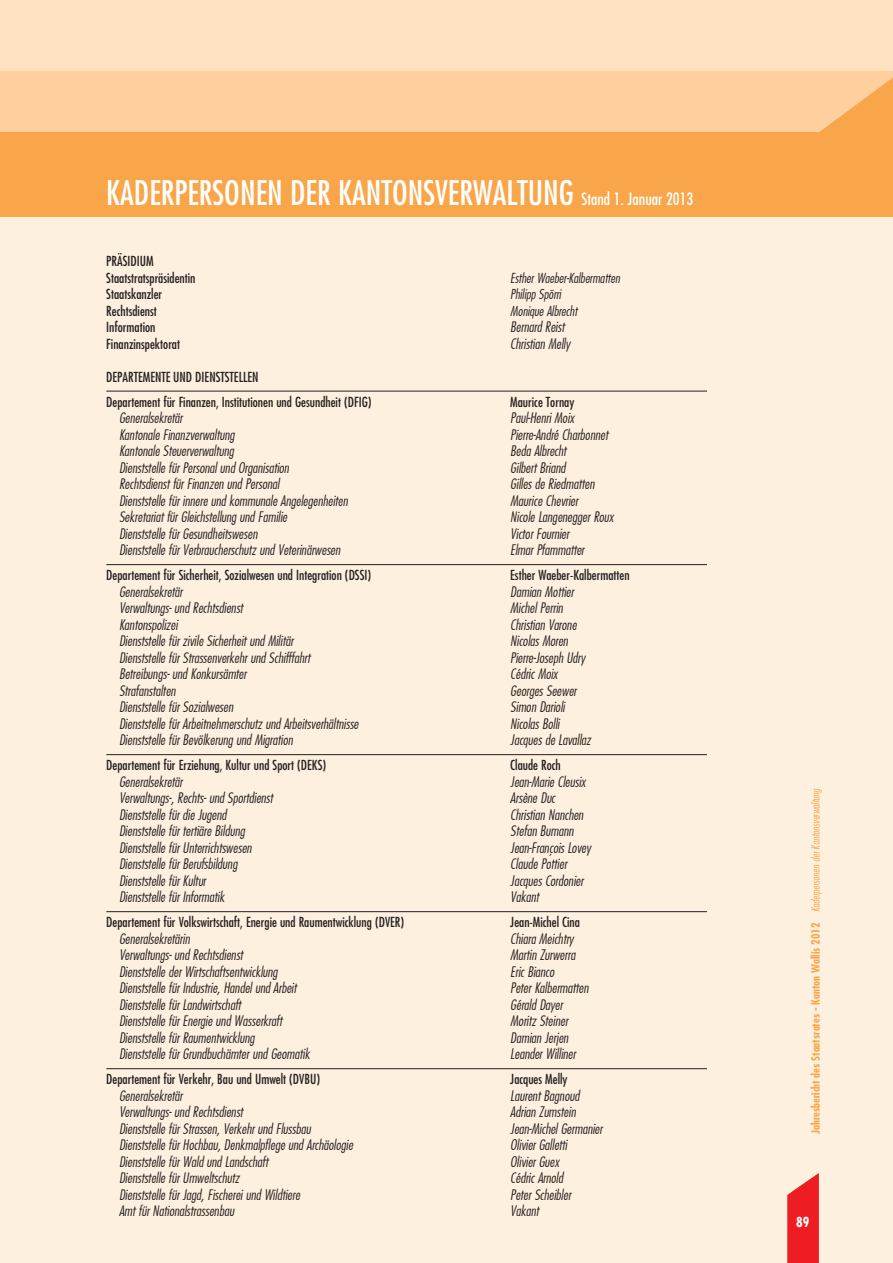
<style>
.page{position:relative;width:893px;height:1263px;background:#fef0de}
.page>*{position:absolute;margin:0;border:0;box-sizing:border-box;transform-origin:0 0}
.t1{font:33px "Fujiyama";color:#fff}
.t2{font:italic 300 14.25px "Fujiyama";color:#231f20}
.t3{font:13.5px/16.5px "Fujiyama";color:#231f20}
.t4{font:italic 300 13.5px "Fujiyama";color:#231f20}
.t5{font:13.5px "Fujiyama";color:#fff}
.t6{font:11.25px "Fujiyama";color:#f9a64a}
.s1{font-size:16.5px}
.s2{font-weight:300;font-style:italic}
</style>
<div class="page">
<div style="left:0;top:0;width:893px;height:216px;background:#fee1c1"></div>
<div style="left:0;top:71px;width:893px;height:145px;background:#fdd09e"></div>
<div style="left:0;top:132px;width:893px;height:85px;background:#f9a64a"></div>
<svg style="left:787px;top:1173px;width:32px;height:90px;background:#f0383b"></svg>
<hr style="left:106px;top:391px;width:601px;height:1px;background:#231f20">
<hr style="left:106px;top:564px;width:601px;height:1px;background:#231f20">
<hr style="left:106px;top:754px;width:601px;height:1px;background:#231f20">
<hr style="left:106px;top:911px;width:601px;height:1px;background:#231f20">
<hr style="left:106px;top:1068px;width:601px;height:1px;background:#231f20">
<svg style="left:819px;top:77px;width:74px;height:55px"></svg>
<h1 class="t1" style="left:106px;top:172px;width:588px">KADERPERSONEN DER KANTONSVERWALTUNG <span class="s1">Stand 1. Januar 2013</span></h1>
<p class="t3" style="left:106px;top:253px;width:91px">PRÄSIDIUM<br>Staatstratspräsidentin</p>
<p class="t4" style="left:510px;top:269px;width:111px">Esther Waeber-Kalbermatten</p>
<p class="t3" style="left:106px;top:286px;width:57px">Staatskanzler</p>
<p class="t4" style="left:510px;top:286px;width:52px">Philipp Spörri</p>
<p class="t3" style="left:106px;top:302px;width:52px">Rechtsdienst</p>
<p class="t4" style="left:510px;top:302px;width:68px">Monique Albrecht</p>
<p class="t3" style="left:106px;top:319px;width:51px">Information</p>
<p class="t2" style="left:510px;top:318px;width:56px">Bernard Reist</p>
<p class="t3" style="left:106px;top:335px;width:75px">Finanzinspektorat</p>
<p class="t2" style="left:510px;top:335px;width:61px">Christian Melly</p>
<p class="t3" style="left:106px;top:364px;width:267px;line-height:25px">DEPARTEMENTE UND DIENSTSTELLEN<br>Departement für Finanzen, Institutionen und Gesundheit (DFIG)</p>
<p class="t3" style="left:510px;top:393px;width:66px">Maurice Tornay</p>
<p class="t2" style="left:119px;top:409px;width:65px">Generalsekretär</p>
<p class="t2" style="left:510px;top:409px;width:66px">Paul-Henri Moix</p>
<p class="t2" style="left:119px;top:426px;width:117px">Kantonale Finanzverwaltung</p>
<p class="t2" style="left:510px;top:426px;width:99px">Pierre-André Charbonnet</p>
<p class="t2" style="left:119px;top:442px;width:116px">Kantonale Steuerverwaltung</p>
<p class="t2" style="left:510px;top:442px;width:58px">Beda Albrecht</p>
<p class="t2" style="left:119px;top:459px;width:171px">Dienststelle für Personal und Organisation</p>
<p class="t2" style="left:510px;top:459px;width:57px">Gilbert Briand</p>
<p class="t2" style="left:119px;top:475px;width:162px">Rechtsdienst für Finanzen und Personal</p>
<p class="t2" style="left:510px;top:475px;width:86px">Gilles de Riedmatten</p>
<p class="t2" style="left:119px;top:492px;width:230px">Dienststelle für innere und kommunale Angelegenheiten</p>
<p class="t2" style="left:510px;top:492px;width:69px">Maurice Chevrier</p>
<p class="t2" style="left:119px;top:508px;width:170px">Sekretariat für Gleichstellung und Familie</p>
<p class="t2" style="left:510px;top:508px;width:105px">Nicole Langenegger Roux</p>
<p class="t2" style="left:119px;top:525px;width:140px">Dienststelle für Gesundheitswesen</p>
<p class="t2" style="left:510px;top:525px;width:60px">Victor Fournier</p>
<p class="t2" style="left:119px;top:541px;width:223px">Dienststelle für Verbraucherschutz und Veterinärwesen</p>
<p class="t2" style="left:510px;top:541px;width:75px">Elmar Pfammatter</p>
<p class="t3" style="left:106px;top:567px;width:266px">Departement für Sicherheit, Sozialwesen und Integration (DSSI)</p>
<p class="t3" style="left:510px;top:567px;width:121px">Esther Waeber-Kalbermatten</p>
<p class="t2" style="left:119px;top:583px;width:65px">Generalsekretär</p>
<p class="t2" style="left:510px;top:583px;width:65px">Damian Mottier</p>
<p class="t2" style="left:119px;top:599px;width:125px">Verwaltungs- und Rechtsdienst</p>
<p class="t2" style="left:510px;top:599px;width:54px">Michel Perrin</p>
<p class="t2" style="left:119px;top:616px;width:60px">Kantonspolizei</p>
<p class="t2" style="left:510px;top:616px;width:68px">Christian Varone</p>
<p class="t2" style="left:119px;top:632px;width:176px">Dienststelle für zivile Sicherheit und Militär</p>
<p class="t2" style="left:510px;top:632px;width:59px">Nicolas Moren</p>
<p class="t2" style="left:119px;top:649px;width:193px">Dienststelle für Strassenverkehr und Schifffahrt</p>
<p class="t2" style="left:510px;top:649px;width:76px">Pierre-Joseph Udry</p>
<p class="t2" style="left:119px;top:665px;width:129px">Betreibungs- und Konkursämter</p>
<p class="t2" style="left:510px;top:665px;width:49px">Cédric Moix</p>
<p class="t2" style="left:119px;top:682px;width:58px">Strafanstalten</p>
<p class="t2" style="left:510px;top:682px;width:68px">Georges Seewer</p>
<p class="t2" style="left:119px;top:698px;width:116px">Dienststelle für Sozialwesen</p>
<p class="t2" style="left:510px;top:698px;width:56px">Simon Darioli</p>
<p class="t2" style="left:119px;top:715px;width:241px">Dienststelle für Arbeitnehmerschutz und Arbeitsverhältnisse</p>
<p class="t2" style="left:510px;top:715px;width:51px">Nicolas Bolli</p>
<p class="t2" style="left:119px;top:731px;width:175px">Dienststelle für Bevölkerung und Migration</p>
<p class="t2" style="left:510px;top:731px;width:82px">Jacques de Lavallaz</p>
<p class="t3" style="left:106px;top:757px;width:221px">Departement für Erziehung, Kultur und Sport (DEKS)</p>
<p class="t3" style="left:510px;top:757px;width:52px">Claude Roch</p>
<p class="t2" style="left:119px;top:773px;width:65px">Generalsekretär</p>
<p class="t2" style="left:510px;top:773px;width:77px">Jean-Marie Cleusix</p>
<p class="t2" style="left:119px;top:789px;width:155px">Verwaltungs-, Rechts- und Sportdienst</p>
<p class="t2" style="left:510px;top:789px;width:46px">Arsène Duc</p>
<p class="t2" style="left:119px;top:806px;width:109px">Dienststelle für die Jugend</p>
<p class="t2" style="left:510px;top:806px;width:75px">Christian Nanchen</p>
<p class="t2" style="left:119px;top:822px;width:127px">Dienststelle für tertiäre Bildung</p>
<p class="t2" style="left:510px;top:822px;width:65px">Stefan Bumann</p>
<p class="t2" style="left:119px;top:839px;width:134px">Dienststelle für Unterrichtswesen</p>
<p class="t2" style="left:510px;top:839px;width:82px">Jean-François Lovey</p>
<p class="t2" style="left:119px;top:855px;width:120px">Dienststelle für Berufsbildung</p>
<p class="t2" style="left:510px;top:855px;width:58px">Claude Pottier</p>
<p class="t2" style="left:119px;top:872px;width:88px">Dienststelle für Kultur</p>
<p class="t2" style="left:510px;top:872px;width:75px">Jacques Cordonier</p>
<p class="t2" style="left:119px;top:888px;width:107px">Dienststelle für Informatik</p>
<p class="t2" style="left:510px;top:888px;width:30px">Vakant</p>
<p class="t3" style="left:106px;top:914px;width:299px">Departement für Volkswirtschaft, Energie und Raumentwicklung (DVER)</p>
<p class="t3" style="left:510px;top:914px;width:71px">Jean-Michel Cina</p>
<p class="t2" style="left:119px;top:930px;width:72px">Generalsekretärin</p>
<p class="t2" style="left:510px;top:930px;width:65px">Chiara Meichtry</p>
<p class="t2" style="left:119px;top:946px;width:125px">Verwaltungs- und Rechtsdienst</p>
<p class="t2" style="left:510px;top:946px;width:67px">Martin Zurwerra</p>
<p class="t2" style="left:119px;top:963px;width:160px">Dienststelle der Wirtschaftsentwicklung</p>
<p class="t2" style="left:510px;top:963px;width:46px">Eric Bianco</p>
<p class="t2" style="left:119px;top:979px;width:179px">Dienststelle für Industrie, Handel und Arbeit</p>
<p class="t2" style="left:510px;top:979px;width:80px">Peter Kalbermatten</p>
<p class="t2" style="left:119px;top:996px;width:123px">Dienststelle für Landwirtschaft</p>
<p class="t2" style="left:510px;top:996px;width:54px">Gérald Dayer</p>
<p class="t2" style="left:119px;top:1012px;width:165px">Dienststelle für Energie und Wasserkraft</p>
<p class="t2" style="left:510px;top:1012px;width:59px">Moritz Steiner</p>
<p class="t2" style="left:119px;top:1029px;width:137px">Dienststelle für Raumentwicklung</p>
<p class="t2" style="left:510px;top:1029px;width:60px">Damian Jerjen</p>
<p class="t2" style="left:119px;top:1045px;width:192px">Dienststelle für Grundbuchämter und Geomatik</p>
<p class="t2" style="left:510px;top:1045px;width:67px">Leander Williner</p>
<p class="t3" style="left:106px;top:1071px;width:215px">Departement für Verkehr, Bau und Umwelt (DVBU)</p>
<p class="t3" style="left:510px;top:1071px;width:59px">Jacques Melly</p>
<p class="t2" style="left:119px;top:1087px;width:65px">Generalsekretär</p>
<p class="t2" style="left:510px;top:1087px;width:71px">Laurent Bagnoud</p>
<p class="t2" style="left:119px;top:1103px;width:125px">Verwaltungs- und Rechtsdienst</p>
<p class="t2" style="left:510px;top:1103px;width:67px">Adrian Zumstein</p>
<p class="t2" style="left:119px;top:1120px;width:193px">Dienststelle für Strassen, Verkehr und Flussbau</p>
<p class="t2" style="left:510px;top:1120px;width:94px">Jean-Michel Germanier</p>
<p class="t2" style="left:119px;top:1136px;width:235px">Dienststelle für Hochbau, Denkmalpflege und Archäologie</p>
<p class="t2" style="left:510px;top:1136px;width:58px">Olivier Galletti</p>
<p class="t2" style="left:119px;top:1153px;width:150px">Dienststelle für Wald und Landschaft</p>
<p class="t2" style="left:510px;top:1153px;width:51px">Olivier Guex</p>
<p class="t2" style="left:119px;top:1169px;width:122px">Dienststelle für Umweltschutz</p>
<p class="t2" style="left:510px;top:1169px;width:54px">Cédric Arnold</p>
<p class="t2" style="left:119px;top:1186px;width:182px">Dienststelle für Jagd, Fischerei und Wildtiere</p>
<p class="t2" style="left:510px;top:1186px;width:62px">Peter Scheibler</p>
<p class="t2" style="left:119px;top:1202px;width:116px">Amt für Nationalstrassenbau</p>
<p class="t2" style="left:510px;top:1202px;width:30px">Vakant</p>
<p class="t6" style="left:808px;top:1134px;width:347px;rotate:-90deg">Jahresbericht des Staatsrates - Kanton Wallis 2012 <span class="s2">Kaderpersonen der Kantonsverwaltung</span></p>
<p class="t5" style="left:796px;top:1213px;width:15px">89</p>
</div>
